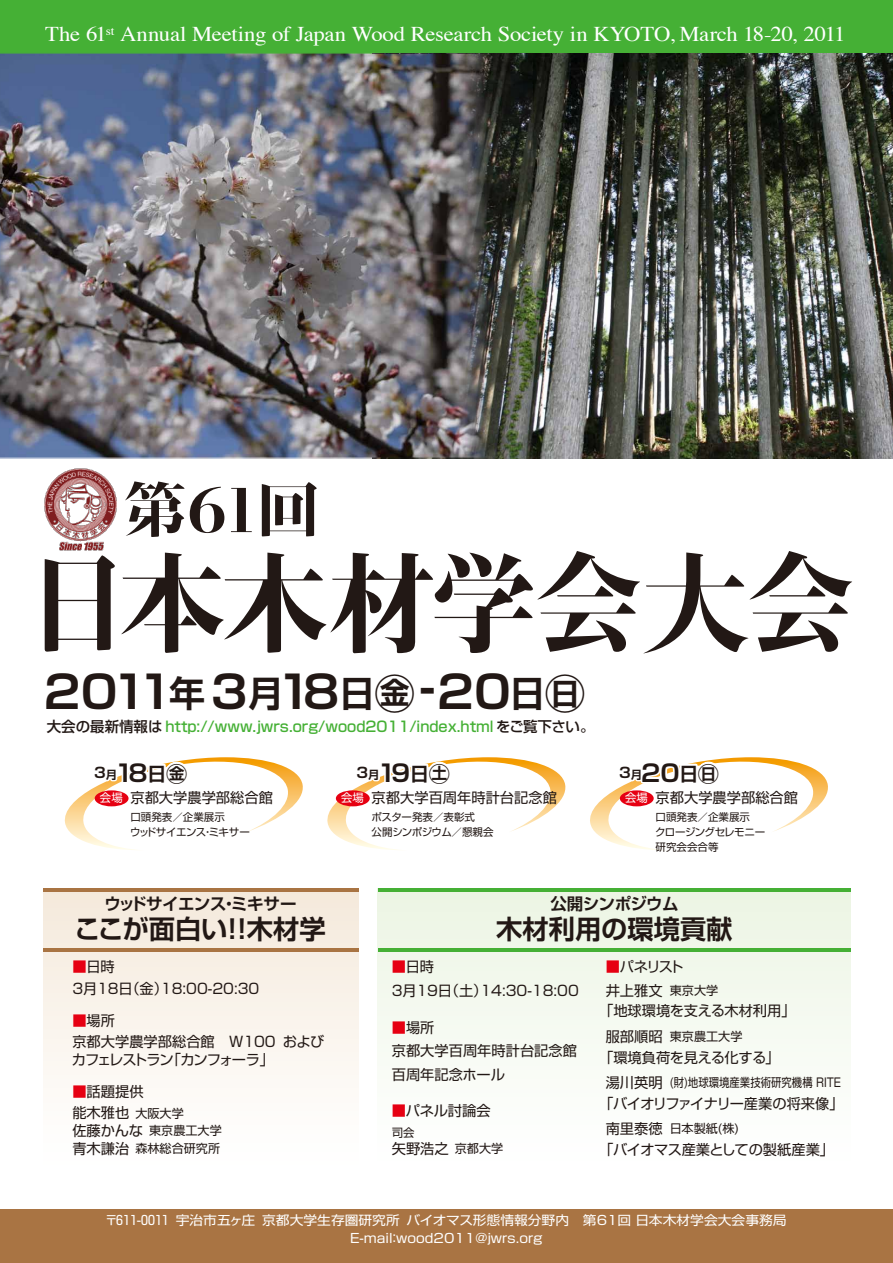
<style>
.page{position:relative;width:893px;height:1263px;background:#fff}
.page>*{position:absolute;margin:0;border:0;box-sizing:border-box;transform-origin:0 0}
.t1{font:800 108.07px "Kocho Std";letter-spacing:-.015em;color:#221815}
.t2{font:800 60px "Kocho Std";color:#221815;scale:1.08 1}
.t3{font:700 45px "Shin Go Pr 6 De";letter-spacing:-.12em;color:#221815;scale:1.08 1}
.t4{font:700 26.25px "Shin Go Pr 6 De";color:#221815}
.t5{font:700 23.55px "Shin Go Pr 6 De";color:#221815;scale:1.08 1}
.t6{font:21px "Times";letter-spacing:-.01em;color:#fff;scale:1.08 1}
.t7{font:700 16.5px "Shin Go Pr 6 De";letter-spacing:-.035em;color:#221815}
.t8{font:500 14.48px "Shin Go Pr 6";color:#45b035}
.t9{font:14.25px/21.4px "Shin Go Pr 6";color:#221815}
.t10{font:14.25px/23.5px "Shin Go Pr 6";letter-spacing:-.025em;color:#221815}
.t11{font:14.25px "Shin Go Pr 6";letter-spacing:-.035em;color:#221815}
.t12{font:14.25px "Shin Go Pr 6";letter-spacing:-.03em;color:#221815}
.t13{font:14.25px "Shin Go Pr 6";letter-spacing:-.075em;color:#221815}
.t14{font:12.75px/18px "Shin Go Pr 6";color:#fff;text-align:center;scale:1.08 1}
.t15{font:12.08px/17.9px "Shin Go Pr 6";color:#221815}
.t16{font:12.08px "Shin Go Pr 6";color:#221815;scale:.86 1}
.t17{font:11.4px "Shin Go Pr 6";color:#221815}
.t18{font:10.5px/15px "Shin Go Pr 6";letter-spacing:-.01em;color:#221815}
.t19{font:10.5px/15px "Shin Go Pr 6";letter-spacing:-.03em;color:#221815}
.s1{font-size:36px}
.s2{font-size:40.5px}
.s3{color:#221815}
.s4{font-size:14.25px}
.s5{font-size:11.4px}
.s6{font-size:18.83px}
.s7{font-size:21.15px}
.s8{font-size:11.4px;color:#fff}
.s9{color:#e60012}
.s10{font-size:12.08px}
</style>
<div class="page">
<div style="left:0;top:1210px;width:893px;height:53px;background:#a97443"></div>
<div style="left:0;top:0;width:893px;height:53px;background:#45b035"></div>
<img style="left:532px;top:53px;width:361px;height:405px">
<img style="left:0;top:53px;width:532px;height:406px">
<div style="left:43px;top:888px;width:315px;height:284px;background:linear-gradient(to bottom,#f4e9db,#fff)"></div>
<hr style="left:43px;top:948px;width:315px;height:3px;background:#a97443">
<div style="left:378px;top:888px;width:473px;height:284px;background:linear-gradient(to right,#f6faf2,#f6faf2)"></div>
<hr style="left:378px;top:948px;width:473px;height:3px;background:#45b035">
<hr style="left:43px;top:888px;width:315px;height:3px;background:#a97443">
<hr style="left:378px;top:888px;width:473px;height:3px;background:#45b035">
<img style="left:44px;top:468px;width:73px;height:82px">
<svg style="left:327px;top:757px;width:239px;height:93px"></svg>
<div style="left:336px;top:790px;width:34px;height:16px;background:#e60012;border-radius:50%"></div>
<svg style="left:64px;top:757px;width:239px;height:93px"></svg>
<div style="left:95px;top:790px;width:34px;height:16px;background:#e60012;border-radius:50%"></div>
<svg style="left:590px;top:757px;width:238px;height:93px"></svg>
<div style="left:620px;top:790px;width:34px;height:16px;background:#e60012;border-radius:50%"></div>
<h3 class="t6" style="left:45px;top:21px;width:742px">The 61<sup>st</sup> Annual Meeting of Japan Wood Research Society in KYOTO, March 18-20, 2011</h3>
<h2 class="t2" style="left:123px;top:461px;width:185px">第61回</h2>
<h1 class="t1" style="left:25px;top:516px;width:830px">日本木材学会大会</h1>
<h3 class="t3" style="left:44px;top:655px;width:503px">2011<span class="s1">年</span> 3<span class="s1">月</span>18<span class="s1">日</span><span class="s2">㊎</span>-20<span class="s1">日</span><span class="s2">㊐</span></h3>
<p class="t8" style="left:47px;top:714px;width:549px"><span class="s3">大会の最新情報は</span> http://www.jwrs.org/wood2011/index.html <span class="s3">をご覧下さい。</span></p>
<h3 class="t5" style="left:94px;top:753px;width:88px"><span class="s4">3</span><span class="s5">月</span>18<span class="s6">日</span><span class="s7">㊎</span></h3>
<p class="t18" style="left:130px;top:809px;width:121px">口頭発表╱企業展示<br>ウッドサイエンス・ミキサー</p>
<p class="t9" style="left:100px;top:786px;width:175px"><span class="s8">会場</span> 京都大学農学部総合館</p>
<h3 class="t5" style="left:357px;top:753px;width:88px"><span class="s4">3</span><span class="s5">月</span>19<span class="s6">日</span><span class="s7">㊏</span></h3>
<p class="t19" style="left:371px;top:809px;width:124px">ポスター発表╱表彰式<br>公開シンポジウム╱懇親会</p>
<p class="t9" style="left:341px;top:786px;width:217px"><span class="s8">会場</span> 京都大学百周年時計台記念館</p>
<h3 class="t5" style="left:619px;top:753px;width:94px"><span class="s4">3</span><span class="s5">月</span>20<span class="s6">日</span><span class="s7">㊐</span></h3>
<p class="t18" style="left:655px;top:809px;width:112px">口頭発表╱企業展示<br>クロージングセレモニー研究会会合等</p>
<p class="t9" style="left:625px;top:786px;width:175px"><span class="s8">会場</span> 京都大学農学部総合館</p>
<p class="t7" style="left:105px;top:890px;width:194px">ウッドサイエンス・ミキサー</p>
<h3 class="t4" style="left:75px;top:908px;width:253px">ここが面白い！！木材学</h3>
<p class="t9" style="left:72px;top:955px;width:189px"><span class="s9">■</span>日時<br>3月18日（金）18:00-20:30</p>
<p class="t9" style="left:72px;top:1008px;width:254px"><span class="s9">■</span>場所<br>京都大学農学部総合館　W100 および</p>
<p class="t13" style="left:72px;top:1048px;width:204px">カフェレストラン「カンフォーラ」</p>
<p class="t9" style="left:72px;top:1080px;width:113px"><span class="s9">■</span>話題提供<br>能木雅也<span class="s10">大阪大学</span></p>
<p class="t15" style="left:72px;top:1121px;width:151px"><span class="s4">佐藤かんな</span>東京農工大学<span class="s4">青木謙治</span>森林総合研究所</p>
<p class="t7" style="left:550px;top:890px;width:130px">公開シンポジウム</p>
<h3 class="t4" style="left:496px;top:908px;width:238px">木材利用の環境貢献</h3>
<p class="t9" style="left:392px;top:954px;width:189px;line-height:23.5px"><span class="s9">■</span>日時<br>3月19日（土）14:30-18:00</p>
<p class="t9" style="left:392px;top:1014px;width:187px;line-height:23.5px"><span class="s9">■</span>場所<br>京都大学百周年時計台記念館百周年記念ホール</p>
<p class="t9" style="left:392px;top:1099px;width:100px"><span class="s9">■</span>パネル討論会</p>
<p class="t17" style="left:392px;top:1123px;width:24px">司会</p>
<p class="t9" style="left:392px;top:1137px;width:113px">矢野浩之<span class="s10">京都大学</span></p>
<p class="t10" style="left:606px;top:954px;width:114px"><span class="s9">■</span>パネリスト<br>井上雅文<span class="s10">東京大学</span></p>
<p class="t9" style="left:599px;top:999px;width:198px">「地球環境を支える木材利用」</p>
<p class="t15" style="left:606px;top:1027px;width:138px"><span class="s4">服部順昭</span>東京農工大学</p>
<p class="t10" style="left:599px;top:1044px;width:182px">「環境負荷を見える化する」</p>
<p class="t16" style="left:606px;top:1073px;width:275px"><span class="s4">湯川英明</span> (財)地球環境産業技術研究機構 RITE</p>
<p class="t11" style="left:599px;top:1091px;width:246px">「バイオリファイナリー産業の将来像」</p>
<p class="t15" style="left:606px;top:1119px;width:135px"><span class="s4">南里泰徳</span>日本製紙(株)</p>
<p class="t12" style="left:599px;top:1138px;width:237px">「バイオマス産業としての製紙産業」</p>
<p class="t14" style="left:104px;top:1210px;width:633px">〒611-0011 宇治市五ヶ庄京都大学生存圏研究所バイオマス形態情報分野内　第61回日本木材学会大会事務局<br>E-mail：wood2011@jwrs.org</p>
</div>
